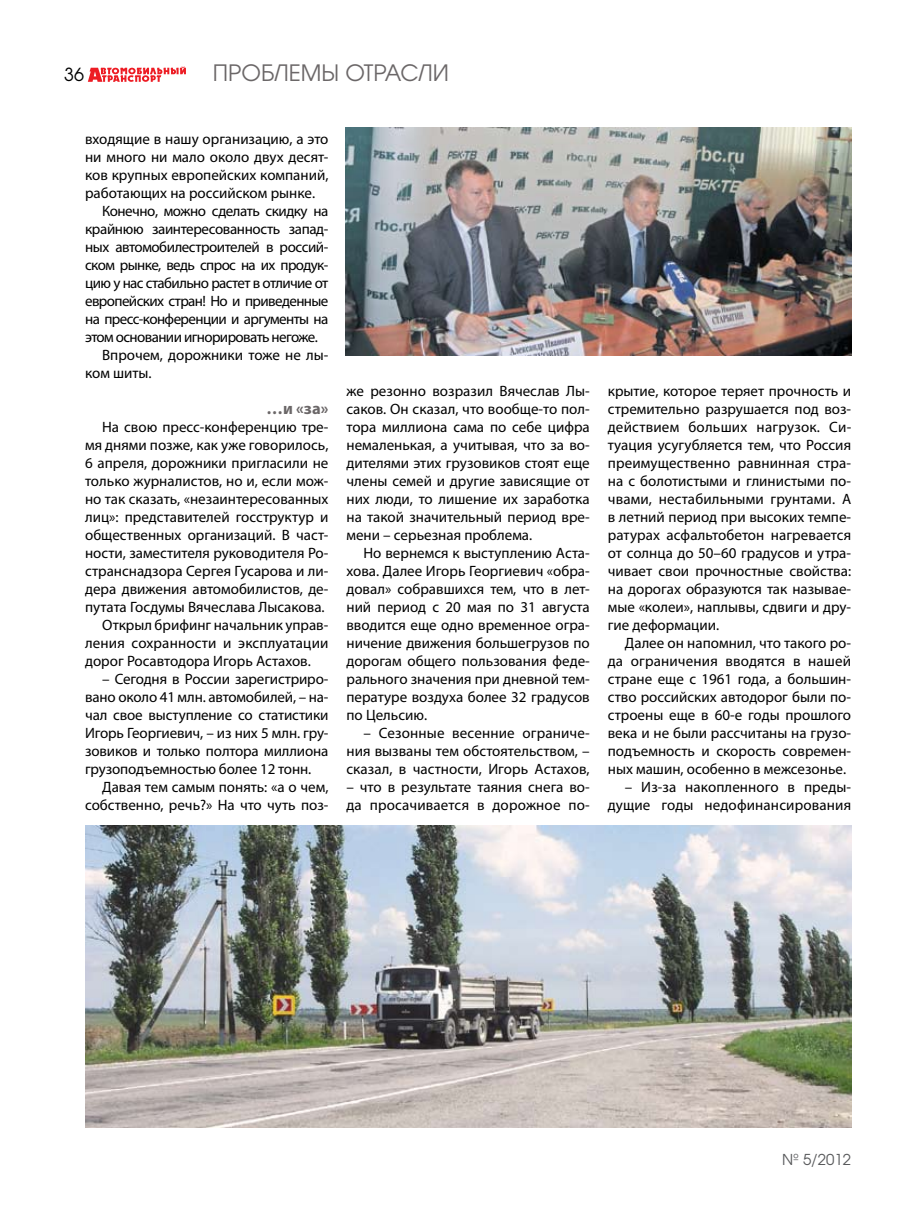
<style>
.page{position:relative;width:915px;height:1212px;background:#fff}
.page>*{position:absolute;margin:0;border:0;box-sizing:border-box;transform-origin:0 0}
.t1{font:22.5px "AG Avalanche C";color:#6b6768}
.t2{font:18px "AG Avalanche C";color:#000}
.t3{font:700 16.5px "Myriad Pro";color:#6b6768}
.t4{font:15px/18px "Myriad Pro";color:#000;text-align:justify}
.t5{font:15px "Myriad Pro";letter-spacing:-.04em;color:#000}
.t6{font:15px "Myriad Pro";letter-spacing:-.03em;color:#000}
.t7{font:15px "Myriad Pro";letter-spacing:-.025em;color:#000}
.t8{font:15px "AG Avalanche C";color:#58595b}
</style>
<div class="page">
<svg style="left:88px;top:66px;width:98px;height:16px"></svg>
<img style="left:345px;top:128px;width:505px;height:228px">
<img style="left:85px;top:825px;width:765px;height:302px">
<p class="t2" style="left:64px;top:63px;width:21px">36</p>
<h1 class="t1" style="left:213px;top:59px;width:238px">ПРОБЛЕМЫ ОТРАСЛИ</h1>
<p class="t4" style="left:85px;top:130px;width:245px">входящие в нашу организацию, а это</p>
<p class="t4" style="left:85px;top:148px;width:245px">ни много ни мало около двух десят-</p>
<p class="t4" style="left:85px;top:166px;width:245px">ков крупных европейских компаний,</p>
<p class="t4" style="left:85px;top:184px;width:231px">работающих на российском рынке.</p>
<p class="t6" style="left:102px;top:202px;width:228px">Конечно, можно сделать скидку на</p>
<p class="t7" style="left:85px;top:220px;width:245px">крайнюю заинтересованность запад-</p>
<p class="t6" style="left:85px;top:238px;width:245px">ных автомобилестроителей в россий-</p>
<p class="t5" style="left:85px;top:256px;width:245px">ском рынке, ведь спрос на их продук-</p>
<p class="t5" style="left:85px;top:274px;width:245px">цию у нас стабильно растет в отличие от</p>
<p class="t5" style="left:85px;top:292px;width:245px">европейских стран! Но и приведенные</p>
<p class="t5" style="left:85px;top:310px;width:245px">на пресс-конференции и аргументы на</p>
<p class="t5" style="left:85px;top:328px;width:234px">этом основании игнорировать негоже.</p>
<p class="t4" style="left:102px;top:346px;width:228px">Впрочем, дорожники тоже не лы-</p>
<p class="t4" style="left:85px;top:364px;width:68px">ком шиты.</p>
<p class="t3" style="left:266px;top:398px;width:63px">…и «за»</p>
<p class="t4" style="left:102px;top:418px;width:228px">На свою пресс-конференцию тре-</p>
<p class="t4" style="left:85px;top:436px;width:245px">мя днями позже, как уже говорилось,</p>
<p class="t4" style="left:85px;top:454px;width:245px">6 апреля, дорожники пригласили не</p>
<p class="t4" style="left:85px;top:472px;width:245px">только журналистов, но и, если мож-</p>
<p class="t4" style="left:85px;top:490px;width:245px">но так сказать, «незаинтересованных</p>
<p class="t4" style="left:85px;top:508px;width:245px">лиц»: представителей госструктур и</p>
<p class="t4" style="left:85px;top:526px;width:245px">общественных организаций. В част-</p>
<p class="t4" style="left:85px;top:544px;width:245px">ности, заместителя руководителя Ро-</p>
<p class="t4" style="left:85px;top:562px;width:245px">странснадзора Сергея Гусарова и ли-</p>
<p class="t4" style="left:85px;top:580px;width:245px">дера движения автомобилистов, де-</p>
<p class="t4" style="left:85px;top:598px;width:241px">путата Госдумы Вячеслава Лысакова.</p>
<p class="t4" style="left:102px;top:616px;width:228px">Открыл брифинг начальник управ-</p>
<p class="t4" style="left:85px;top:634px;width:245px">ления сохранности и эксплуатации</p>
<p class="t4" style="left:85px;top:652px;width:227px">дорог Росавтодора Игорь Астахов.</p>
<p class="t4" style="left:85px;top:670px;width:245px;text-indent:17px">– Сегодня в России зарегистриро&shy;вано около 41 млн. автомобилей, – на&shy;чал свое выступление со статистики Игорь Георгиевич, – из них 5 млн. гру&shy;зовиков и только полтора миллиона грузоподъемностью более 12 тонн.</p>
<p class="t4" style="left:85px;top:778px;width:245px;text-align:right">Давая тем самым понять: «а о чем, собственно, речь?» На что чуть поз-</p>
<p class="t4" style="left:346px;top:382px;width:245px">же резонно возразил Вячеслав Лы&shy;саков. Он сказал, что вообще-то пол&shy;тора миллиона сама по себе цифра немаленькая, а учитывая, что за во&shy;дителями этих грузовиков стоят еще члены семей и другие зависящие от них люди, то лишение их заработка на такой значительный период вре&shy;мени – серьезная проблема.</p>
<p class="t4" style="left:346px;top:544px;width:245px;text-indent:17px">Но вернемся к выступлению Аста&shy;хова. Далее Игорь Георгиевич «обра&shy;довал» собравшихся тем, что в лет&shy;ний период с 20 мая по 31 августа вводится еще одно временное огра&shy;ничение движения большегрузов по дорогам общего пользования феде&shy;рального значения при дневной тем&shy;пературе воздуха более 32 градусов по Цельсию.</p>
<p class="t4" style="left:346px;top:724px;width:245px;text-indent:17px">– Сезонные весенние ограниче&shy;ния вызваны тем обстоятельством, – сказал, в частности, Игорь Астахов,</p>
<p class="t4" style="left:346px;top:778px;width:245px">– что в результате таяния снега во&shy;да просачивается в дорожное по-</p>
<p class="t4" style="left:607px;top:382px;width:245px">крытие, которое теряет прочность и стремительно разрушается под воз&shy;действием больших нагрузок. Си&shy;туация усугубляется тем, что Россия преимущественно равнинная стра&shy;на с болотистыми и глинистыми по&shy;чвами, нестабильными грунтами. А в летний период при высоких темпе&shy;ратурах асфальтобетон нагревается от солнца до 50–60 градусов и утра&shy;чивает свои прочностные свойства: на дорогах образуются так называе&shy;мые «колеи», наплывы, сдвиги и дру&shy;гие деформации.</p>
<p class="t4" style="left:607px;top:634px;width:245px;text-indent:17px">Далее он напомнил, что такого ро&shy;да ограничения вводятся в нашей стране еще с 1961 года, а большин&shy;ство российских автодорог были по&shy;строены еще в 60-е годы прошлого века и не были рассчитаны на грузо&shy;подъемность и скорость современ&shy;ных машин, особенно в межсезонье.</p>
<p class="t4" style="left:607px;top:778px;width:245px;text-align:right">– Из-за накопленного в преды&shy;дущие годы недофинансирования</p>
<p class="t8" style="left:781px;top:1150px;width:70px">№ 5/2012</p>
</div>
